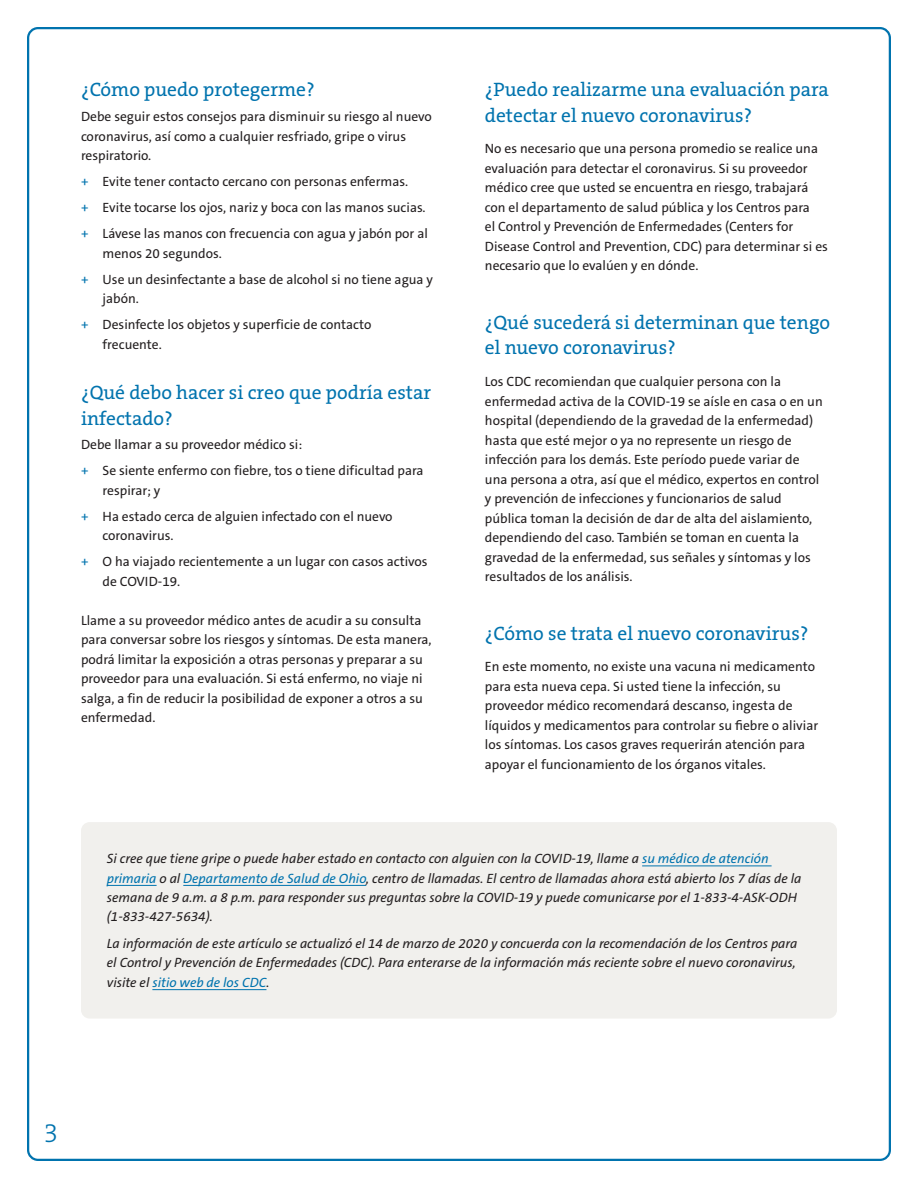
<style>
.page{position:relative;width:918px;height:1188px;background:#fff}
.page>*{position:absolute;margin:0;border:0;box-sizing:border-box;transform-origin:0 0}
.t1{font:300 27px "The Serif B W3";color:#0073ae}
.t2{font:19.5px/25.5px "The Serif B W5 Plain";color:#0073ae}
.t3{font:13.5px/19.5px "The Sans C5";color:#231f20}
.t4{font:italic 13.5px/19.5px "The Sans C5";color:#231f20}
.s1{color:#0073ae}
</style>
<div class="page">
<div style="left:81px;top:822px;width:756px;height:197px;background:#f1f0ed;border-radius:9px"></div>
<hr style="left:642px;top:865px;width:130px;height:1px;background:#0073ae">
<hr style="left:107px;top:885px;width:50px;height:1px;background:#0073ae">
<hr style="left:183px;top:885px;width:183px;height:1px;background:#0073ae">
<hr style="left:152px;top:989px;width:114px;height:1px;background:#0073ae">
<h2 class="t2" style="left:81px;top:77px;width:235px">¿Cómo puedo protegerme?</h2>
<p class="t3" style="left:81px;top:107px;width:352px">Debe seguir estos consejos para disminuir su riesgo al nuevo coronavirus, así como a cualquier resfriado, gripe o virus respiratorio.</p>
<p class="t3" style="left:81px;top:169px;width:348px;line-height:26px"><span class="s1">+</span> Evite tener contacto cercano con personas enfermas.<br><span class="s1">+</span> Evite tocarse los ojos, nariz y boca con las manos sucias. <span class="s1">+</span> Lávese las manos con frecuencia con agua y jabón por al</p>
<p class="t3" style="left:81px;top:240px;width:354px;line-height:26px;text-indent:22px">menos 20 segundos.<br><span class="s1">+</span> Use un desinfectante a base de alcohol si no tiene agua y</p>
<p class="t3" style="left:81px;top:286px;width:292px;line-height:26px;text-indent:22px">jabón.<br><span class="s1">+</span> Desinfecte los objetos y superficie de contacto</p>
<p class="t3" style="left:103px;top:334px;width:61px">frecuente.</p>
<h2 class="t2" style="left:81px;top:380px;width:352px">¿Qué debo hacer si creo que podría estar infectado?</h2>
<p class="t3" style="left:81px;top:432px;width:344px;line-height:26px">Debe llamar a su proveedor médico si:<br><span class="s1">+</span> Se siente enfermo con fiebre, tos o tiene dificultad para</p>
<p class="t3" style="left:81px;top:477px;width:313px;line-height:26px;text-indent:22px">respirar; y<br><span class="s1">+</span> Ha estado cerca de alguien infectado con el nuevo</p>
<p class="t3" style="left:81px;top:523px;width:348px;line-height:26px;text-indent:22px">coronavirus.<br><span class="s1">+</span> O ha viajado recientemente a un lugar con casos activos</p>
<p class="t3" style="left:103px;top:572px;width:79px">de COVID-19.</p>
<p class="t3" style="left:81px;top:611px;width:352px">Llame a su proveedor médico antes de acudir a su consulta para conversar sobre los riesgos y síntomas. De esta manera, podrá limitar la exposición a otras personas y preparar a su proveedor para una evaluación. Si está enfermo, no viaje ni salga, a fin de reducir la posibilidad de exponer a otros a su enfermedad.</p>
<h2 class="t2" style="left:485px;top:77px;width:345px">¿Puedo realizarme una evaluación para detectar el nuevo coronavirus?</h2>
<p class="t3" style="left:485px;top:139px;width:345px">No es necesario que una persona promedio se realice una evaluación para detectar el coronavirus. Si su proveedor médico cree que usted se encuentra en riesgo, trabajará con el departamento de salud pública y los Centros para<br>el Control y Prevención de Enfermedades (Centers for Disease Control and Prevention, CDC) para determinar si es necesario que lo evalúen y en dónde.</p>
<h2 class="t2" style="left:485px;top:310px;width:347px">¿Qué sucederá si determinan que tengo el nuevo coronavirus?</h2>
<p class="t3" style="left:485px;top:372px;width:339px">Los CDC recomiendan que cualquier persona con la enfermedad activa de la COVID-19 se aísle en casa o en un hospital (dependiendo de la gravedad de la enfermedad) hasta que esté mejor o ya no represente un riesgo de infección para los demás. Este período puede variar de una persona a otra, así que el médico, expertos en control y prevención de infecciones y funcionarios de salud pública toman la decisión de dar de alta del aislamiento, dependiendo del caso. También se toman en cuenta la gravedad de la enfermedad, sus señales y síntomas y los resultados de los análisis.</p>
<h2 class="t2" style="left:485px;top:620px;width:325px">¿Cómo se trata el nuevo coronavirus?</h2>
<p class="t3" style="left:485px;top:657px;width:335px">En este momento, no existe una vacuna ni medicamento para esta nueva cepa. Si usted tiene la infección, su proveedor médico recomendará descanso, ingesta de líquidos y medicamentos para controlar su fiebre o aliviar los síntomas. Los casos graves requerirán atención para apoyar el funcionamiento de los órganos vitales.</p>
<p class="t4" style="left:107px;top:849px;width:696px">Si cree que tiene gripe o puede haber estado en contacto con alguien con la COVID-19, llame a <span class="s1">su médico de atención primaria</span> o al <span class="s1">Departamento de Salud de Ohio</span>, centro de llamadas. El centro de llamadas ahora está abierto los 7 días de la semana de 9 a.m. a 8 p.m. para responder sus preguntas sobre la COVID-19 y puede comunicarse por el 1-833-4-ASK-ODH (1-833-427-5634).</p>
<p class="t4" style="left:107px;top:934px;width:692px;text-align:justify">La información de este artículo se actualizó el 14 de marzo de 2020 y concuerda con la recomendación de los Centros para el Control y Prevención de Enfermedades (CDC). Para enterarse de la información más reciente sobre el nuevo coronavirus, visite el <span class="s1">sitio web de los CDC</span>.</p>
<h1 class="t1" style="left:44px;top:1116px;width:16px">3</h1>
</div>
